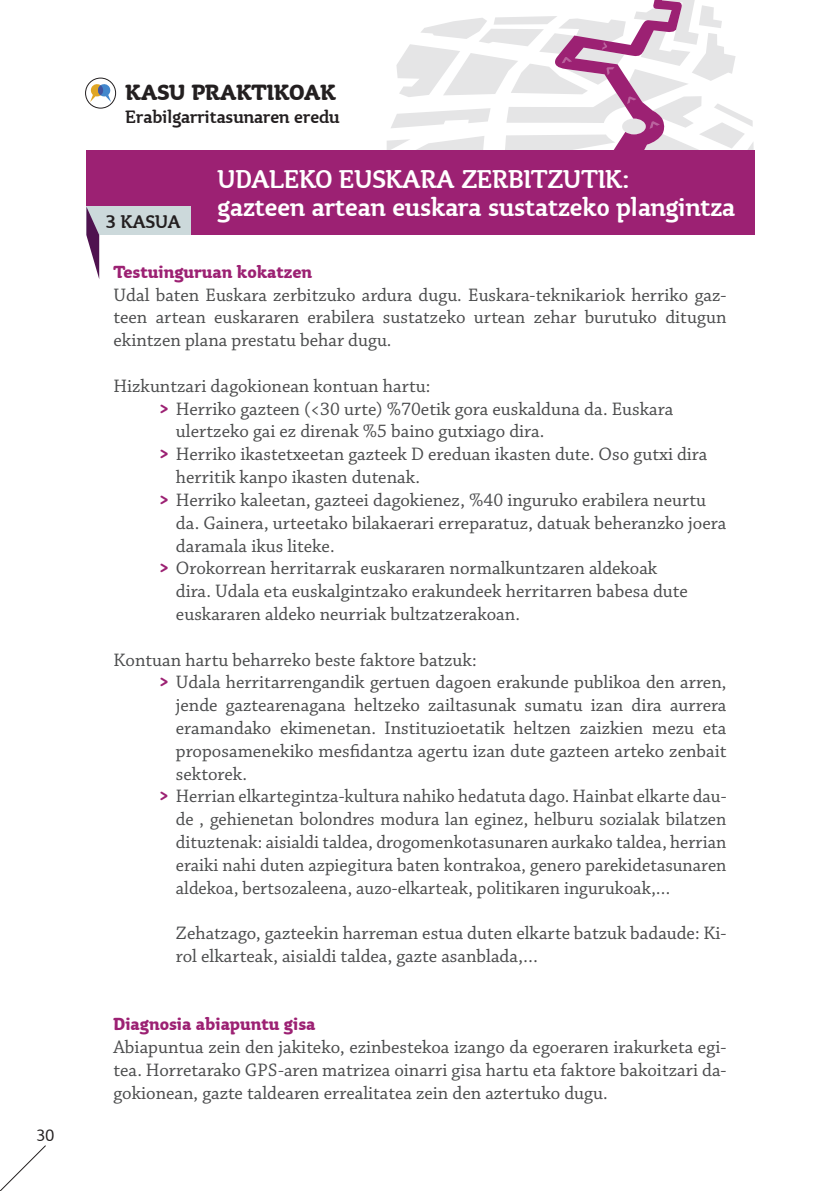
<style>
.page{position:relative;width:840px;height:1191px;background:#fff}
.page>*{position:absolute;margin:0;border:0;box-sizing:border-box;transform-origin:0 0}
.t1{font:500 28px/28px "Tyke ITC";color:#fff}
.t2{font:700 24px "Tyke ITC";color:#231f20}
.t3{font:500 20px "Tyke ITC";color:#231f20}
.t4{font:500 19.6px "Tyke ITC";color:#231f20}
.t5{font:19px/22.8px "Chaparral Pro";color:#4b4c4d}
.t6{font:700 19px "Tyke ITC";color:#9c2173}
.t7{font:300 18px "Tyke ITC";color:#231f20}
.s1{font-family:"Tyke ITC";font-weight:700;color:#9c2173}
</style>
<div class="page">
<svg style="left:0;top:1145px;width:46px;height:46px"></svg>
<svg style="left:387px;top:0;width:368px;height:231px"></svg>
<div style="left:86px;top:150px;width:668px;height:85px;background:#9c2173"></div>
<div style="left:86px;top:207px;width:105px;height:28px;background:#ccd9db"></div>
<svg style="left:86px;top:207px;width:13px;height:71px"></svg>
<svg style="left:85px;top:78px;width:30px;height:30px"></svg>
<div style="left:85px;top:78px;width:31px;height:31px;border:1px solid #231f20;border-radius:50%"></div>
<svg style="left:90px;top:83px;width:21px;height:19px"></svg>
<p class="t7" style="left:36px;top:1125px;width:19px">30</p>
<p class="t2" style="left:125px;top:79px;width:212px">KASU PRAKTIKOAK</p>
<p class="t4" style="left:125px;top:106px;width:215px">Erabilgarritasunaren eredu</p>
<p class="t3" style="left:106px;top:211px;width:77px">3 KASUA</p>
<p class="t1" style="left:217px;top:166px;width:519px">UDALEKO EUSKARA ZERBITZUTIK:<br>gazteen artean euskara sustatzeko plangintza</p>
<p class="t6" style="left:113px;top:261px;width:200px">Testuinguruan kokatzen</p>
<p class="t5" style="left:113px;top:284px;width:614px;text-align:justify">Udal baten Euskara zerbitzuko ardura dugu. Euskara-teknikariok herriko gaz&shy;teen artean euskararen erabilera sustatzeko urtean zehar burutuko ditugun ekintzen plana prestatu behar dugu.</p>
<p class="t5" style="left:113px;top:375px;width:318px">Hizkuntzari dagokionean kontuan hartu:</p>
<p class="t5" style="left:176px;top:398px;width:498px;text-indent:-17px"><span class="s1">&gt;</span> Herriko gazteen (&lt;30 urte) %70etik gora euskalduna da. Euskara ulertzeko gai ez direnak %5 baino gutxiago dira.</p>
<p class="t5" style="left:176px;top:443px;width:532px;text-indent:-17px"><span class="s1">&gt;</span> Herriko ikastetxeetan gazteek D ereduan ikasten dute. Oso gutxi dira herritik kanpo ikasten dutenak.</p>
<p class="t5" style="left:176px;top:489px;width:551px;text-indent:-17px"><span class="s1">&gt;</span> Herriko kaleetan, gazteei dagokienez, %40 inguruko erabilera neurtu da. Gainera, urteetako bilakaerari erreparatuz, datuak beheranzko joera daramala ikus liteke.</p>
<p class="t5" style="left:176px;top:557px;width:513px;text-indent:-17px"><span class="s1">&gt;</span> Orokorrean herritarrak euskararen normalkuntzaren aldekoak dira. Udala eta euskalgintzako erakundeek herritarren babesa dute euskararen aldeko neurriak bultzatzerakoan.</p>
<p class="t5" style="left:113px;top:649px;width:364px">Kontuan hartu beharreko beste faktore batzuk:</p>
<p class="t5" style="left:176px;top:671px;width:551px;text-align:justify;text-indent:-17px"><span class="s1">&gt;</span> Udala herritarrengandik gertuen dagoen erakunde publikoa den arren, jende gaztearenagana heltzeko zailtasunak sumatu izan dira aurrera eramandako ekimenetan. Instituzioetatik heltzen zaizkien mezu eta proposamenekiko mesfidantza agertu izan dute gazteen arteko zenbait sektorek.</p>
<p class="t5" style="left:176px;top:785px;width:551px;text-align:justify;text-indent:-17px"><span class="s1">&gt;</span> Herrian elkartegintza-kultura nahiko hedatuta dago. Hainbat elkarte dau&shy;de , gehienetan bolondres modura lan eginez, helburu sozialak bilatzen dituztenak: aisialdi taldea, drogomenkotasunaren aurkako taldea, herrian eraiki nahi duten azpiegitura baten kontrakoa, genero parekidetasunaren aldekoa, bertsozaleena, auzo-elkarteak, politikaren ingurukoak,…</p>
<p class="t5" style="left:176px;top:922px;width:551px">Zehatzago, gazteekin harreman estua duten elkarte batzuk badaude: Ki&shy;rol elkarteak, aisialdi taldea, gazte asanblada,…</p>
<p class="t6" style="left:113px;top:1014px;width:203px">Diagnosia abiapuntu gisa</p>
<p class="t5" style="left:113px;top:1036px;width:614px;text-align:justify">Abiapuntua zein den jakiteko, ezinbestekoa izango da egoeraren irakurketa egi&shy;tea. Horretarako GPS-aren matrizea oinarri gisa hartu eta faktore bakoitzari da&shy;gokionean, gazte taldearen errealitatea zein den aztertuko dugu.</p>
</div>
